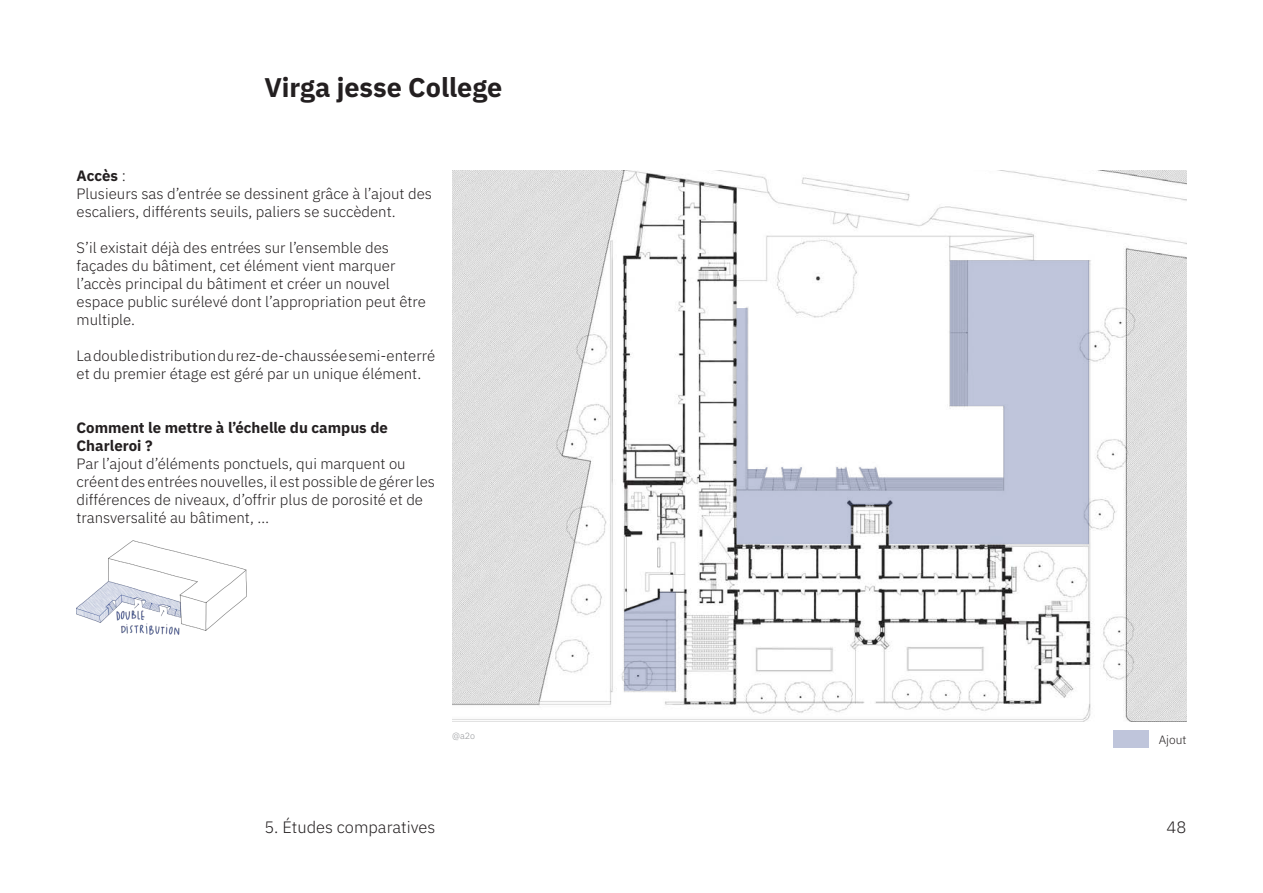
<style>
.page{position:relative;width:1263px;height:893px;background:#fff}
.page>*{position:absolute;margin:0;border:0;box-sizing:border-box;transform-origin:0 0}
.Titre{font:700 27px "IBM Plex Sans";color:#231f20}
.Titre_petit_bas{font:300 16.5px "IBM Plex Sans";color:#231f20}
.Texte{font:300 15px/18px "IBM Plex Sans";color:#231f20}
.Texte-2{font:700 15px/18px "IBM Plex Sans";color:#231f20}
.Texte-3{font:300 12px "IBM Plex Sans";color:#231f20}
.Texte-4{font:300 9px "IBM Plex Sans";color:#939598}
.s1{font-weight:300}
</style>
<div class="page">
<img style="left:452px;top:170px;width:734px;height:552px">
<svg style="left:624px;top:592px;width:52px;height:99px;background:#b9bed2"></svg>
<svg style="left:736px;top:260px;width:353px;height:284px"></svg>
<div style="left:1113px;top:731px;width:36px;height:17px;background:#bfc5db"></div>
<img style="left:77px;top:540px;width:170px;height:91px">
<svg style="left:144px;top:611px;width:8px;height:3px"></svg>
<div style="left:144px;top:614px;width:16px;height:6px;background:#fff"></div>
<img style="left:115px;top:609px;width:29px;height:13px">
<img style="left:115px;top:623px;width:65px;height:12px">
<p class="Titre" style="left:264px;top:66px;width:239px">Virga jesse College</p>
<p class="Texte-2" style="left:77px;top:166px;width:51px">Accès <span class="s1">:</span></p>
<p class="Texte" style="left:77px;top:184px;width:357px">Plusieurs sas d’entrée se dessinent grâce à l’ajout des escaliers, différents seuils, paliers se succèdent.</p>
<p class="Texte" style="left:77px;top:238px;width:351px">S’il existait déjà des entrées sur l’ensemble des façades du bâtiment, cet élément vient marquer l’accès principal du bâtiment et créer un nouvel espace public surélevé dont l’appropriation peut être multiple.</p>
<p class="Texte" style="left:77px;top:346px;width:360px">La double distribution du rez-de-chaussée semi-enterré et du premier étage est géré par un unique élément.</p>
<p class="Texte-2" style="left:77px;top:418px;width:313px">Comment le mettre à l’échelle du campus de<br>Charleroi ?</p>
<p class="Texte" style="left:77px;top:454px;width:360px">Par l’ajout d’éléments ponctuels, qui marquent ou créent des entrées nouvelles, il est possible de gérer les différences de niveaux, d’offrir plus de porosité et de transversalité au bâtiment, …</p>
<p class="Texte-4" style="left:452px;top:729px;width:25px">@a2o</p>
<p class="Texte-3" style="left:1159px;top:730px;width:29px">Ajout</p>
<p class="Titre_petit_bas" style="left:264px;top:815px;width:173px">5. Études comparatives</p>
<p class="Titre_petit_bas" style="left:1166px;top:814px;width:21px">48</p>
</div>
